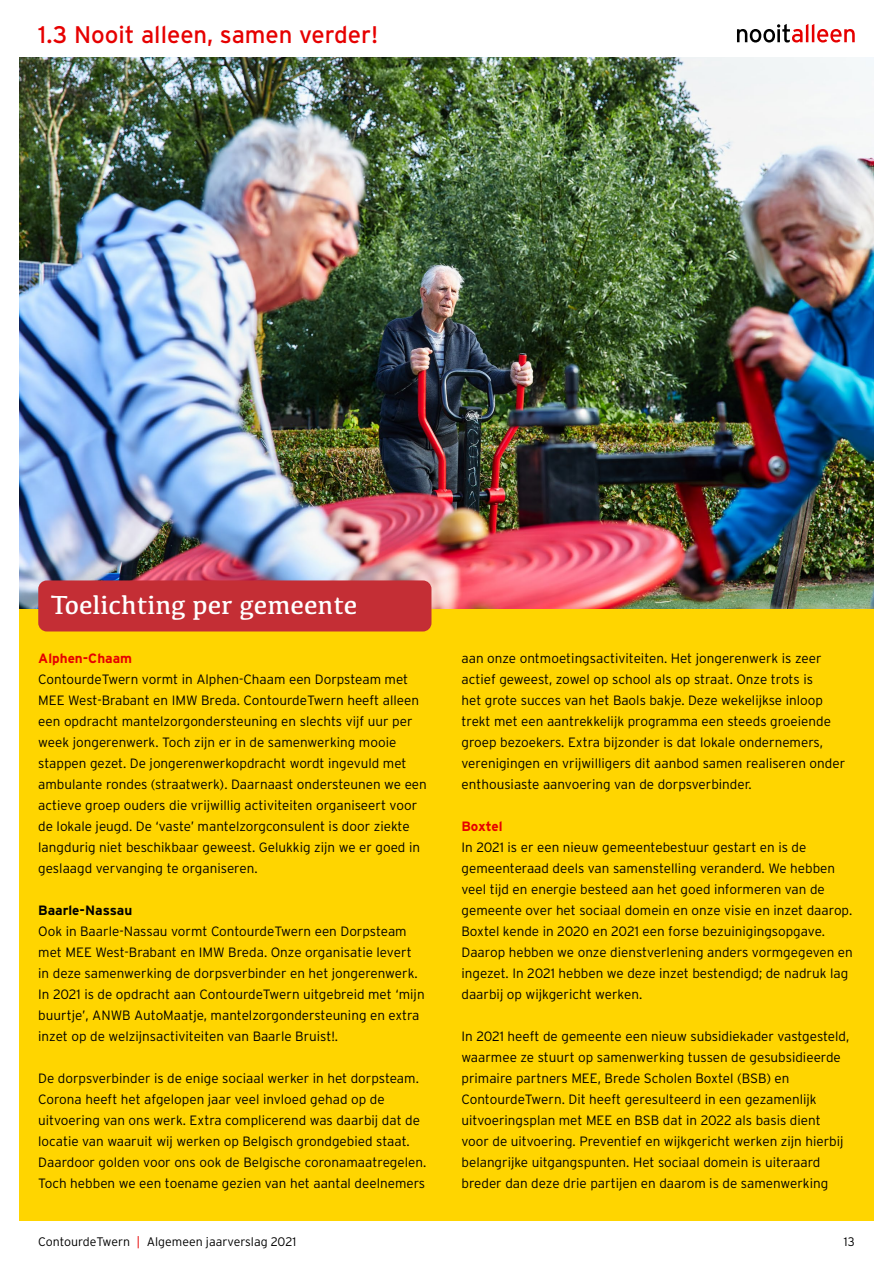
<style>
.page{position:relative;width:893px;height:1263px;background:#fff}
.page>*{position:absolute;margin:0;border:0;box-sizing:border-box;transform-origin:0 0}
.t1{font:27px "Kefa";color:#fff}
.t2{font:24px "Interstate";color:#e60000}
.t3{font:300 13.5px/21px "Interstate";color:#000}
.t4{font:700 13.5px "Interstate";color:#e60000}
.t5{font:700 13.5px "Interstate";color:#000}
.t6{font:300 12.3px "Interstate";color:#000}
.s1{color:#e60000}
</style>
<div class="page">
<svg style="left:737px;top:24px;width:118px;height:19px"></svg>
<div style="left:19px;top:57px;width:855px;height:1163px;background:#ffd500"></div>
<img style="left:19px;top:57px;width:855px;height:551px">
<div style="left:38px;top:580px;width:393px;height:51px;background:#c42e35;border-radius:9px"></div>
<h2 class="t2" style="left:38px;top:21px;width:342px">1.3 Nooit alleen, samen verder!</h2>
<h1 class="t1" style="left:51px;top:588px;width:308px">Toelichting per gemeente</h1>
<p class="t4" style="left:38px;top:651px;width:95px">Alphen-Chaam</p>
<p class="t3" style="left:38px;top:669px;width:390px">ContourdeTwern vormt in Alphen-Chaam een Dorpsteam met MEE West-Brabant en IMW Breda. ContourdeTwern heeft alleen een opdracht mantelzorgondersteuning en slechts vijf uur per week jongerenwerk. Toch zijn er in de samenwerking mooie stappen gezet. De jongerenwerkopdracht wordt ingevuld met ambulante rondes (straatwerk). Daarnaast ondersteunen we een actieve groep ouders die vrijwillig activiteiten organiseert voor de lokale jeugd. De ‘vaste’ mantelzorgconsulent is door ziekte langdurig niet beschikbaar geweest. Gelukkig zijn we er goed in geslaagd vervanging te organiseren.</p>
<p class="t5" style="left:38px;top:903px;width:96px">Baarle-Nassau</p>
<p class="t3" style="left:38px;top:921px;width:388px">Ook in Baarle-Nassau vormt ContourdeTwern een Dorpsteam met MEE West-Brabant en IMW Breda. Onze organisatie levert in deze samenwerking de dorpsverbinder en het jongerenwerk.<br>In 2021 is de opdracht aan ContourdeTwern uitgebreid met ‘mijn buurtje’, ANWB AutoMaatje, mantelzorgondersteuning en extra inzet op de welzijnsactiviteiten van Baarle Bruist!.</p>
<p class="t3" style="left:38px;top:1068px;width:390px">De dorpsverbinder is de enige sociaal werker in het dorpsteam.<br>Corona heeft het afgelopen jaar veel invloed gehad op de uitvoering van ons werk. Extra complicerend was daarbij dat de locatie van waaruit wij werken op Belgisch grondgebied staat.<br>Daardoor golden voor ons ook de Belgische coronamaatregelen.<br>Toch hebben we een toename gezien van het aantal deelnemers</p>
<p class="t3" style="left:461px;top:648px;width:385px">aan onze ontmoetingsactiviteiten. Het jongerenwerk is zeer actief geweest, zowel op school als op straat. Onze trots is<br>het grote succes van het Baols bakje. Deze wekelijkse inloop trekt met een aantrekkelijk programma een steeds groeiende groep bezoekers. Extra bijzonder is dat lokale ondernemers, verenigingen en vrijwilligers dit aanbod samen realiseren onder enthousiaste aanvoering van de dorpsverbinder.</p>
<p class="t4" style="left:461px;top:819px;width:43px">Boxtel</p>
<p class="t3" style="left:461px;top:837px;width:393px">In 2021 is er een nieuw gemeentebestuur gestart en is de gemeenteraad deels van samenstelling veranderd. We hebben veel tijd en energie besteed aan het goed informeren van de gemeente over het sociaal domein en onze visie en inzet daarop.<br>Boxtel kende in 2020 en 2021 een forse bezuinigingsopgave.<br>Daarop hebben we onze dienstverlening anders vormgegeven en ingezet. In 2021 hebben we deze inzet bestendigd; de nadruk lag daarbij op wijkgericht werken.</p>
<p class="t3" style="left:461px;top:1026px;width:389px">In 2021 heeft de gemeente een nieuw subsidiekader vastgesteld, waarmee ze stuurt op samenwerking tussen de gesubsidieerde primaire partners MEE, Brede Scholen Boxtel (BSB) en ContourdeTwern. Dit heeft geresulteerd in een gezamenlijk uitvoeringsplan met MEE en BSB dat in 2022 als basis dient voor de uitvoering. Preventief en wijkgericht werken zijn hierbij belangrijke uitgangspunten. Het sociaal domein is uiteraard breder dan deze drie partijen en daarom is de samenwerking</p>
<p class="t6" style="left:38px;top:1235px;width:259px">ContourdeTwern <span class="s1">|</span> Algemeen jaarverslag 2021</p>
<p class="t6" style="left:844px;top:1235px;width:12px">13</p>
</div>
